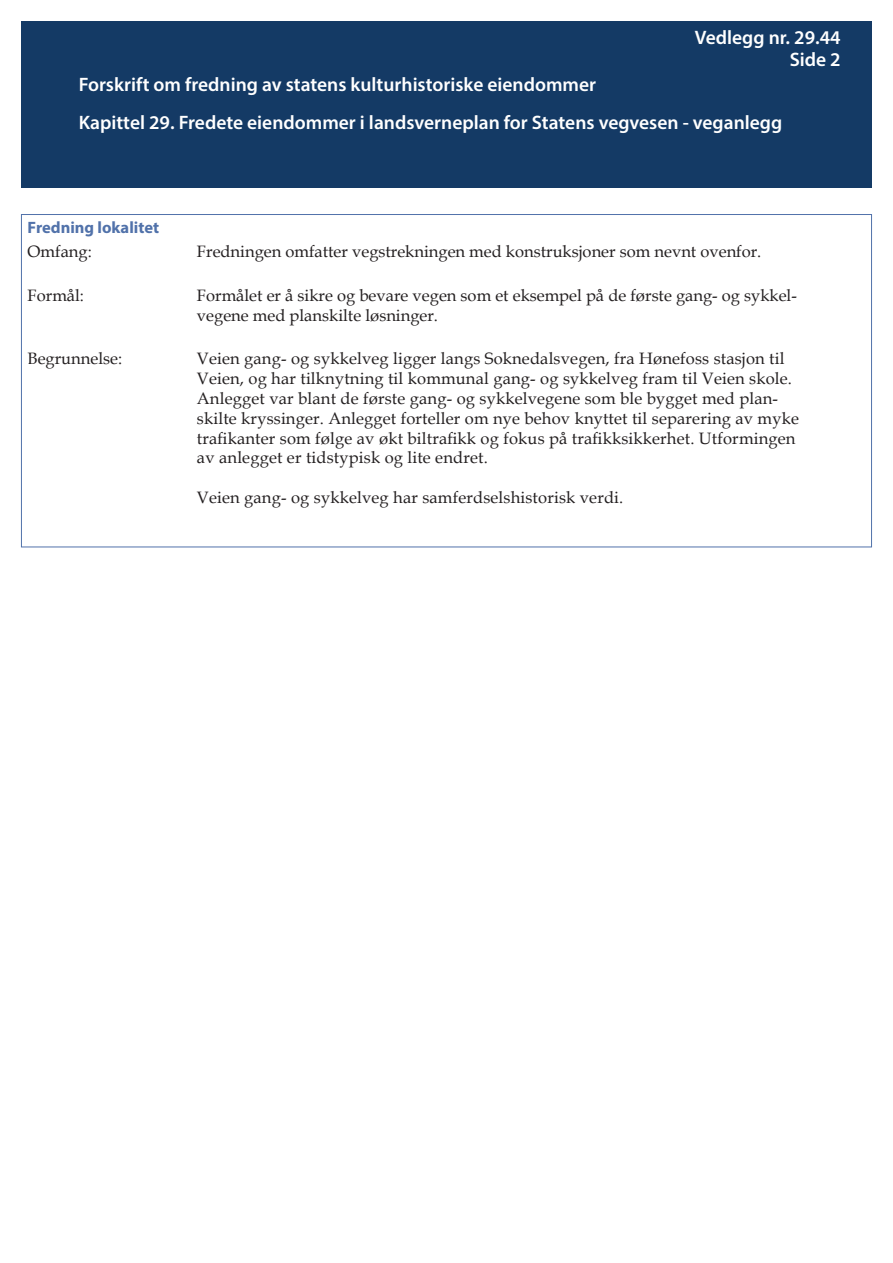
<style>
.page{position:relative;width:893px;height:1263px;background:#fff}
.page>*{position:absolute;margin:0;border:0;box-sizing:border-box;transform-origin:0 0}
.t1{font:600 19.5px/38.2px "Myriad Pro";color:#fff}
.Tekst_-_data_11{font:16.5px/19.8px "Book Antiqua";letter-spacing:.01em;color:#231f20}
.Overskrift_2_MyrPro{font:700 16.5px "Myriad Pro";color:#5172aa}
</style>
<div class="page">
<div style="left:21px;top:21px;width:851px;height:167px;background:#143a65"></div>
<p class="t1" style="left:695px;top:26px;width:147px;line-height:22.4px;text-align:right">Vedlegg nr. 29.44<br>Side 2</p>
<p class="t1" style="left:79px;top:65px;width:705px">Forskrift om fredning av statens kulturhistoriske eiendommer<br>Kapittel 29. Fredete eiendommer i landsverneplan for Statens vegvesen - veganlegg</p>
<p class="Overskrift_2_MyrPro" style="left:28px;top:217px;width:133px">Fredning lokalitet</p>
<p class="Tekst_-_data_11" style="left:28px;top:241px;width:66px">Omfang:</p>
<p class="Tekst_-_data_11" style="left:197px;top:241px;width:566px">Fredningen omfatter vegstrekningen med konstruksjoner som nevnt ovenfor.</p>
<p class="Tekst_-_data_11" style="left:28px;top:285px;width:58px">Formål:</p>
<p class="Tekst_-_data_11" style="left:197px;top:285px;width:601px">Formålet er å sikre og bevare vegen som et eksempel på de første gang- og sykkel&shy;vegene med planskilte løsninger.</p>
<p class="Tekst_-_data_11" style="left:28px;top:349px;width:96px">Begrunnelse:</p>
<p class="Tekst_-_data_11" style="left:197px;top:349px;width:603px">Veien gang- og sykkelveg ligger langs Soknedalsvegen, fra Hønefoss stasjon til Veien, og har tilknytning til kommunal gang- og sykkelveg fram til Veien skole.<br>Anlegget var blant de første gang- og sykkelvegene som ble bygget med plan&shy;skilte kryssinger. Anlegget forteller om nye behov knyttet til separering av myke trafikanter som følge av økt biltrafikk og fokus på trafikksikkerhet. Utformingen av anlegget er tidstypisk og lite endret.</p>
<p class="Tekst_-_data_11" style="left:197px;top:487px;width:428px">Veien gang- og sykkelveg har samferdselshistorisk verdi.</p>
</div>
